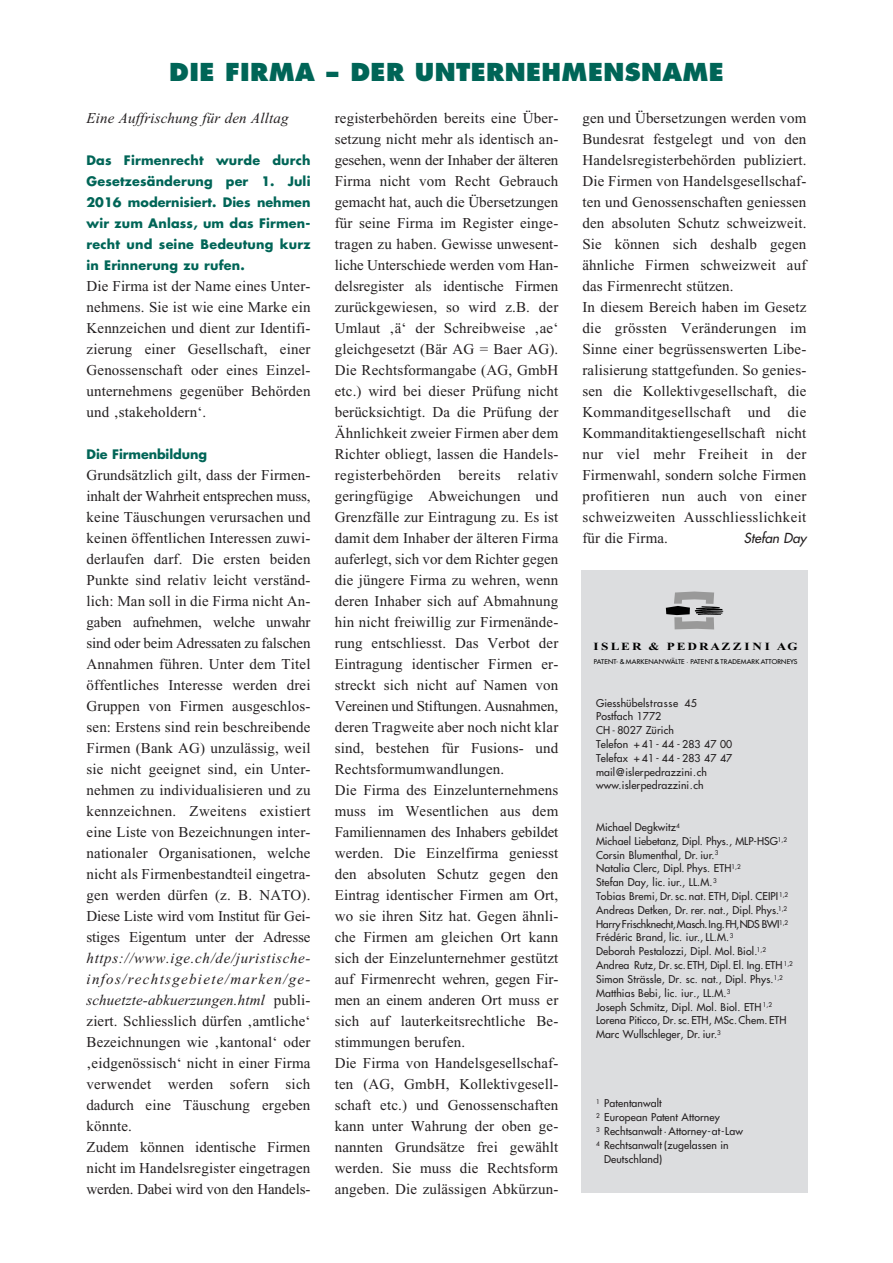
<style>
.page{position:relative;width:893px;height:1263px;background:#fff}
.page>*{position:absolute;margin:0;border:0;box-sizing:border-box;transform-origin:0 0}
.t1{font:800 24px "Futura";letter-spacing:.015em;color:#006557}
.t2{font:15px/21px "Times";letter-spacing:.01em;color:#231f20}
.t3{font:italic 15px "Times";letter-spacing:.01em;color:#231f20}
.t4{font:italic 13.5px "Futura";color:#231f20}
.t5{font:700 12.75px/21px "Futura";letter-spacing:.015em;color:#006557;text-align:justify}
.t6{font:700 12.75px "Futura";letter-spacing:-.005em;color:#006557}
.t7{font:700 10.95px "Times";letter-spacing:.16em;color:#000;scale:1.2 1}
.t8{font:10.5px/13.8px "Futura";letter-spacing:.01em;color:#231f20}
.t9{font:6.45px "Futura";letter-spacing:.04em;color:#000;scale:1.05 1}
.t10{font:6.45px "Futura";letter-spacing:.095em;color:#000;scale:1.05 1}
.t11{font:6.45px "Futura";letter-spacing:.13em;color:#000;scale:1.05 1}
.s1{font-style:italic}
.s2{font-size:9.75px}
</style>
<div class="page">
<div style="left:581px;top:570px;width:227px;height:623px;background:#dcdddf"></div>
<svg style="left:666px;top:591px;width:57px;height:38px"></svg>
<h1 class="t1" style="left:169px;top:61px;width:556px">DIE FIRMA – DER UNTERNEHMENSNAME</h1>
<p class="t2" style="left:582px;top:108px;width:225px">gen und Übersetzungen werden vom Bundesrat festgelegt und von den Handelsregisterbehörden publiziert.<br>Die Firmen von Handelsgesellschaf&shy;ten und Genossenschaften geniessen den absoluten Schutz schweizweit.<br>Sie können sich deshalb gegen ähnliche Firmen schweizweit auf das Firmenrecht stützen.<br>In diesem Bereich haben im Gesetz die grössten Veränderungen im Sinne einer begrüssenswerten Libe&shy;ralisierung stattgefunden. So genies&shy;sen die Kollektivgesellschaft, die Kommanditgesellschaft und die Kommanditaktiengesellschaft nicht nur viel mehr Freiheit in der Firmenwahl, sondern solche Firmen profitieren nun auch von einer schweizweiten Ausschliesslichkeit für die Firma.</p>
<p class="t2" style="left:335px;top:108px;width:225px">registerbehörden bereits eine Über&shy;setzung nicht mehr als identisch an&shy;gesehen, wenn der Inhaber der älteren Firma nicht vom Recht Gebrauch gemacht hat, auch die Übersetzungen für seine Firma im Register einge&shy;tragen zu haben. Gewisse unwesent&shy;liche Unterschiede werden vom Han&shy;delsregister als identische Firmen zurückgewiesen, so wird z.B. der Umlaut ‚ä‘ der Schreibweise ‚ae‘ gleichgesetzt (Bär AG = Baer AG).<br>Die Rechtsformangabe (AG, GmbH etc.) wird bei dieser Prüfung nicht berücksichtigt. Da die Prüfung der Ähnlichkeit zweier Firmen aber dem Richter obliegt, lassen die Handels&shy;registerbehörden bereits relativ geringfügige Abweichungen und Grenzfälle zur Eintragung zu. Es ist damit dem Inhaber der älteren Firma auferlegt, sich vor dem Richter gegen die jüngere Firma zu wehren, wenn deren Inhaber sich auf Abmahnung hin nicht freiwillig zur Firmenände&shy;rung entschliesst. Das Verbot der Eintragung identischer Firmen er&shy;streckt sich nicht auf Namen von Vereinen und Stiftungen. Ausnahmen, deren Tragweite aber noch nicht klar sind, bestehen für Fusions- und Rechtsformumwandlungen.<br>Die Firma des Einzelunternehmens muss im Wesentlichen aus dem Familiennamen des Inhabers gebildet werden. Die Einzelfirma geniesst den absoluten Schutz gegen den Eintrag identischer Firmen am Ort, wo sie ihren Sitz hat. Gegen ähnli&shy;che Firmen am gleichen Ort kann sich der Einzelunternehmer gestützt auf Firmenrecht wehren, gegen Fir&shy;men an einem anderen Ort muss er sich auf lauterkeitsrechtliche Be&shy;stimmungen berufen.<br>Die Firma von Handelsgesellschaf&shy;ten (AG, GmbH, Kollektivgesell&shy;schaft etc.) und Genossenschaften kann unter Wahrung der oben ge&shy;nannten Grundsätze frei gewählt werden. Sie muss die Rechtsform angeben. Die zulässigen Abkürzun-</p>
<p class="t3" style="left:87px;top:112px;width:203px">Eine Auffrischung für den Alltag</p>
<p class="t5" style="left:87px;top:150px;width:225px">Das Firmenrecht wurde durch Gesetzesänderung per 1. Juli 2016 modernisiert. Dies nehmen wir zum Anlass, um das Firmen&shy;recht und seine Bedeutung kurz in Erinnerung zu rufen.</p>
<p class="t2" style="left:87px;top:276px;width:225px;text-align:justify">Die Firma ist der Name eines Unter&shy;nehmens. Sie ist wie eine Marke ein Kennzeichen und dient zur Identifi&shy;zierung einer Gesellschaft, einer Genossenschaft oder eines Einzel&shy;unternehmens gegenüber Behörden und ‚stakeholdern‘.</p>
<p class="t6" style="left:87px;top:448px;width:122px">Die Firmenbildung</p>
<p class="t2" style="left:87px;top:465px;width:225px;text-align:justify">Grundsätzlich gilt, dass der Firmen&shy;inhalt der Wahrheit entsprechen muss, keine Täuschungen verursachen und keinen öffentlichen Interessen zuwi&shy;derlaufen darf. Die ersten beiden Punkte sind relativ leicht verständ&shy;lich: Man soll in die Firma nicht An&shy;gaben aufnehmen, welche unwahr sind oder beim Adressaten zu falschen Annahmen führen. Unter dem Titel öffentliches Interesse werden drei Gruppen von Firmen ausgeschlos&shy;sen: Erstens sind rein beschreibende Firmen (Bank AG) unzulässig, weil sie nicht geeignet sind, ein Unter&shy;nehmen zu individualisieren und zu kennzeichnen. Zweitens existiert eine Liste von Bezeichnungen inter&shy;nationaler Organisationen, welche nicht als Firmenbestandteil eingetra&shy;gen werden dürfen (z. B. NATO).<br>Diese Liste wird vom Institut für Gei&shy;stiges Eigentum unter der Adresse</p>
<p class="t2" style="left:86px;top:948px;width:226px"><span class="s1">https://www.ige.ch/de/juristische&shy;infos/rechtsgebiete/marken/ge&shy;schuetzte-abkuerzungen.html</span> publi&shy;ziert. Schliesslich dürfen ‚amtliche‘ Bezeichnungen wie ‚kantonal‘ oder ‚eidgenössisch‘ nicht in einer Firma verwendet werden sofern sich dadurch eine Täuschung ergeben könnte.<br>Zudem können identische Firmen nicht im Handelsregister eingetragen werden. Dabei wird von den Handels-</p>
<p class="t4" style="left:744px;top:531px;width:64px">Stefan Day</p>
<p class="t7" style="left:593px;top:643px;width:172px">ISLER &amp; PEDRAZZINI AG</p>
<p class="t9" style="left:594px;top:658px;width:195px">PATENT- &amp; MARKENANWÄLTE · PATENT &amp; TRADEMARK ATTORNEYS</p>
<p class="t8" style="left:596px;top:696px;width:138px">Giesshübelstrasse 45<br>Postfach 1772<br>CH <span class="s2">-</span> 8027 Zürich<br>Telefon + 41 - 44 - 283 47 00<br>Telefax + 41 - 44 - 283 47 47 mail@islerpedrazzini.ch www.islerpedrazzini.ch</p>
<p class="t8" style="left:596px;top:821px;width:198px">Michael Degkwitz<sup>4<br></sup>Michael Liebetanz, Dipl. Phys., MLP-HSG<sup>1,2<br></sup>Corsin Blumenthal, Dr. iur.<sup>3<br></sup>Natalia Clerc, Dipl. Phys. ETH<sup>1,2<br></sup>Stefan Day, lic. iur., LL.M.<sup>3<br></sup>Tobias Bremi, Dr. sc. nat. ETH, Dipl. CEIPI<sup>1,2<br></sup>Andreas Detken, Dr. rer. nat., Dipl. Phys.<sup>1,2<br></sup>HarryFrischknecht,Masch.Ing.FH,NDS BWI<sup>1,2<br></sup>Frédéric Brand, lic. iur., LL.M.<sup>3<br></sup>Deborah Pestalozzi, Dipl. Mol. Biol.<sup>1,2<br></sup>Andrea Rutz, Dr.sc. ETH, Dipl. El. Ing. ETH <sup>1,2<br></sup>Simon Strässle, Dr. sc. nat., Dipl. Phys.<sup>1,2<br></sup>Matthias Bebi, lic. iur., LL.M.<sup>3<br></sup>Joseph Schmitz, Dipl. Mol. Biol. ETH <sup>1,2<br></sup>Lorena Piticco, Dr.sc. ETH, MSc.Chem. ETH Marc Wullschleger, Dr. iur.<sup>3</sup></p>
<p class="t7" style="left:594px;top:755px;width:8px">P</p>
<p class="t10" style="left:662px;top:885px;width:79px">· GOSSAU/SG, ZÜRICH</p>
<p class="t7" style="left:733px;top:961px;width:8px">S</p>
<p class="t7" style="left:593px;top:1004px;width:8px">S</p>
<p class="t8" style="left:596px;top:1097px;width:67px"><sup>1</sup> Patentanwalt</p>
<p class="t8" style="left:596px;top:1111px;width:125px"><sup>2</sup> European Patent Attorney</p>
<p class="t8" style="left:596px;top:1125px;width:148px"><sup>3</sup> Rechtsanwalt · Attorney-at-Law</p>
<p class="t8" style="left:596px;top:1139px;width:134px"><sup>4</sup> Rechtsanwalt (zugelassen in</p>
<p class="t8" style="left:604px;top:1152px;width:60px">Deutschland)</p>
<p class="t7" style="left:593px;top:1131px;width:8px">S</p>
<p class="t11" style="left:662px;top:1146px;width:80px">· ATTORNEYS-AT-LAW</p>
</div>
